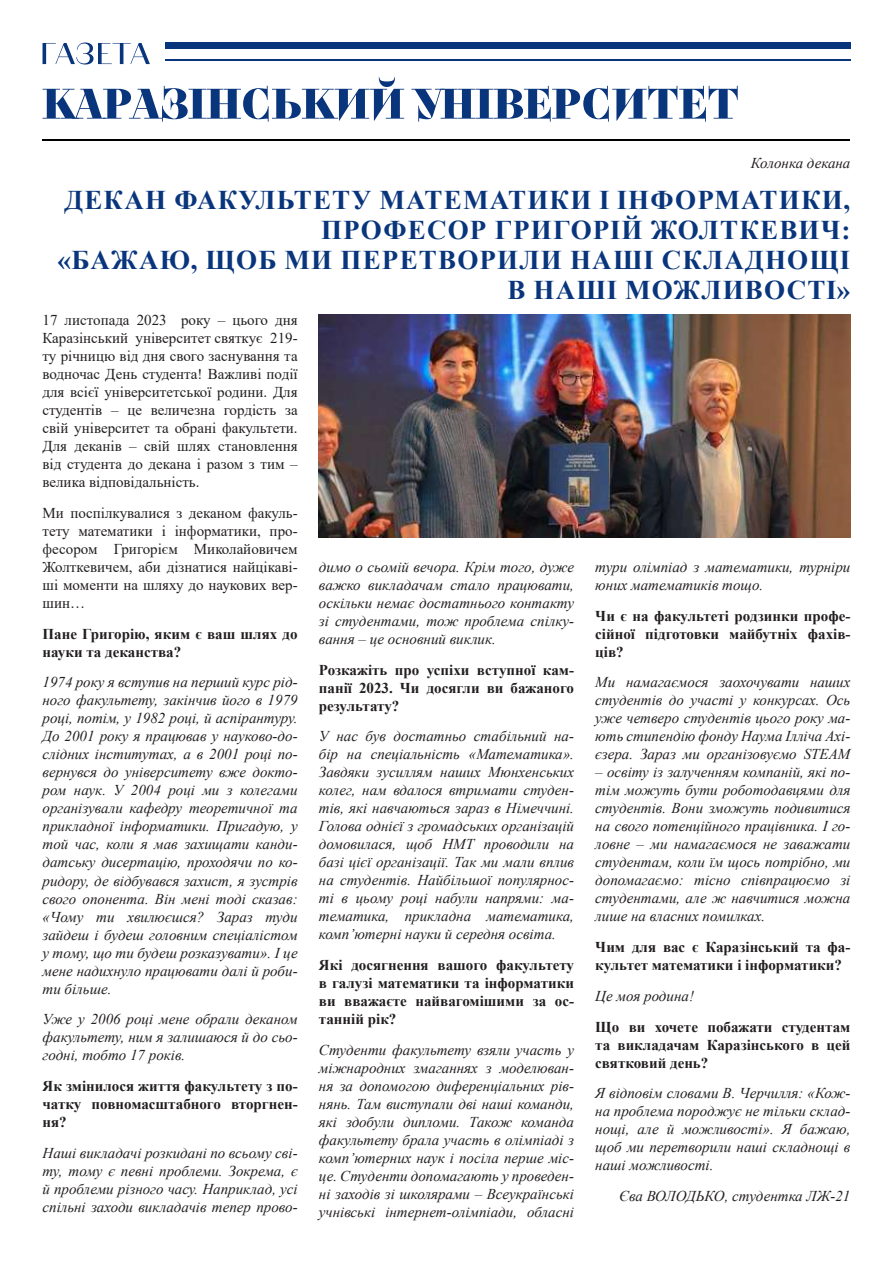
<style>
.page{position:relative;width:893px;height:1263px;background:#fff}
.page>*{position:absolute;margin:0;border:0;box-sizing:border-box;transform-origin:0 0}
.t1{font:700 27px/30px "Times New Roman";letter-spacing:.045em;color:#08357c;text-align:right}
.t2{font:italic 15px/18px "Times New Roman";color:#231f20;text-align:justify}
.t3{font:15px/18px "Times New Roman";color:#231f20;text-align:justify}
.t4{font:700 15px/18px "Times New Roman";color:#231f20;text-align:justify}
</style>
<div class="page">
<svg style="left:43px;top:77px;width:361px;height:45px"></svg>
<svg style="left:411px;top:86px;width:327px;height:36px"></svg>
<hr style="left:43px;top:139px;width:807px;height:1px;background:#000">
<hr style="left:165px;top:60px;width:685px;height:1px;background:#08357c">
<div style="left:165px;top:43px;width:685px;height:6px;background:#08357c"></div>
<svg style="left:43px;top:43px;width:107px;height:22px"></svg>
<img style="left:319px;top:315px;width:531px;height:223px">
<p class="t2" style="left:751px;top:153px;width:101px">Колонка декана</p>
<h1 class="t1" style="left:57px;top:184px;width:794px">ДЕКАН ФАКУЛЬТЕТУ МАТЕМАТИКИ І ІНФОРМАТИКИ, ПРОФЕСОР ГРИГОРІЙ ЖОЛТКЕВИЧ:<br>«БАЖАЮ, ЩОБ МИ ПЕРЕТВОРИЛИ НАШІ СКЛАДНОЩІ В НАШІ МОЖЛИВОСТІ»</h1>
<p class="t3" style="left:43px;top:311px;width:257px">17 листопада 2023 року – цього дня Каразінський університет святкує 219- ту річницю від дня свого заснування та водночас День студента! Важливі події для всієї університетської родини. Для студентів – це величезна гордість за свій університет та обрані факультети.<br>Для деканів – свій шлях становлення від студента до декана і разом з тим – велика відповідальність.</p>
<p class="t3" style="left:43px;top:503px;width:257px">Ми поспілкувалися з деканом факуль&shy;тету математики і інформатики, про&shy;фесором Григорієм Миколайовичем Жолткевичем, аби дізнатися найцікаві&shy;ші моменти на шляху до наукових вер&shy;шин…</p>
<p class="t4" style="left:43px;top:624px;width:257px">Пане Григорію, яким є ваш шлях до науки та деканства?</p>
<p class="t2" style="left:43px;top:673px;width:257px">1974 року я вступив на перший курс рід&shy;ного факультету, закінчив його в 1979 році, потім, у 1982 році, й аспірантуру.<br>До 2001 року я працював у науково-до&shy;слідних інститутах, а в 2001 році по&shy;вернувся до університету вже докто&shy;ром наук. У 2004 році ми з колегами організували кафедру теоретичної та прикладної інформатики. Пригадую, у той час, коли я мав захищати канди&shy;датську дисертацію, проходячи по ко&shy;ридору, де відбувався захист, я зустрів свого опонента. Він мені тоді сказав: «Чому ти хвилюєшся? Зараз туди зайдеш і будеш головним спеціалістом у тому, що ти будеш розказувати». І це мене надихнуло працювати далі й роби&shy;ти більше.</p>
<p class="t2" style="left:43px;top:1010px;width:257px">Уже у 2006 році мене обрали деканом факультету, ним я залишаюся й до сьо&shy;годні, тобто 17 років.</p>
<p class="t4" style="left:43px;top:1076px;width:257px">Як змінилося життя факультету з по&shy;чатку повномасштабного вторгнен&shy;ня?</p>
<p class="t2" style="left:43px;top:1143px;width:257px">Наші викладачі розкидані по всьому сві&shy;ту, тому є певні проблеми. Зокрема, є й проблеми різного часу. Наприклад, усі спільні заходи викладачів тепер прово-</p>
<p class="t2" style="left:319px;top:557px;width:257px">димо о сьомій вечора. Крім того, дуже важко викладачам стало працювати, оскільки немає достатнього контакту зі студентами, тож проблема спілку&shy;вання – це основний виклик.</p>
<p class="t4" style="left:319px;top:660px;width:257px">Розкажіть про успіхи вступної кам&shy;панії 2023. Чи досягли ви бажаного результату?</p>
<p class="t2" style="left:319px;top:727px;width:257px">У нас був достатньо стабільний на&shy;бір на спеціальність «Математика».<br>Завдяки зусиллям наших Мюнхенських колег, нам вдалося втримати студен&shy;тів, які навчаються зараз в Німеччині.<br>Голова однієї з громадських організацій домовилася, щоб НМТ проводили на базі цієї організації. Так ми мали вплив на студентів. Найбільшої популярнос&shy;ті в цьому році набули напрями: ма&shy;тематика, прикладна математика, комп’ютерні науки й середня освіта.</p>
<p class="t4" style="left:319px;top:955px;width:257px">Які досягнення вашого факультету в галузі математики та інформатики ви вважаєте найвагомішими за ос&shy;танній рік?</p>
<p class="t2" style="left:319px;top:1040px;width:257px">Студенти факультету взяли участь у міжнародних змаганнях з моделюван&shy;ня за допомогою диференціальних рів&shy;нянь. Там виступали дві наші команди, які здобули дипломи. Також команда факультету брала участь в олімпіаді з комп’ютерних наук і посіла перше міс&shy;це. Студенти допомагають у проведен&shy;ні заходів зі школярами – Всеукраїнські учнівські інтернет-олімпіади, обласні</p>
<p class="t2" style="left:595px;top:557px;width:257px">тури олімпіад з математики, турніри юних математиків тощо.</p>
<p class="t4" style="left:595px;top:606px;width:257px">Чи є на факультеті родзинки профе&shy;сійної підготовки майбутніх фахів&shy;ців?</p>
<p class="t2" style="left:595px;top:673px;width:257px">Ми намагаємося заохочувати наших студентів до участі у конкурсах. Ось уже четверо студентів цього року ма&shy;ють стипендію фонду Наума Ілліча Ахі&shy;єзера. Зараз ми організовуємо STEAM</p>
<p class="t2" style="left:595px;top:763px;width:257px">– освіту із залученням компаній, які по&shy;тім можуть бути роботодавцями для студентів. Вони зможуть подивитися на свого потенційного працівника. І го&shy;ловне – ми намагаємося не заважати студентам, коли їм щось потрібно, ми допомагаємо: тісно співпрацюємо зі студентами, але ж навчитися можна лише на власних помилках.</p>
<p class="t4" style="left:595px;top:937px;width:257px">Чим для вас є Каразінський та фа&shy;культет математики і інформатики?</p>
<p class="t2" style="left:595px;top:986px;width:100px">Це моя родина!</p>
<p class="t4" style="left:595px;top:1017px;width:257px">Що ви хочете побажати студентам та викладачам Каразінського в цей святковий день?</p>
<p class="t2" style="left:595px;top:1084px;width:257px">Я відповім словами В. Черчилля: «Кож&shy;на проблема породжує не тільки склад&shy;нощі, але й можливості». Я бажаю, щоб ми перетворили наші складнощі в наші можливості.</p>
<p class="t2" style="left:619px;top:1187px;width:233px">Єва ВОЛОДЬКО, студентка ЛЖ-21</p>
</div>
